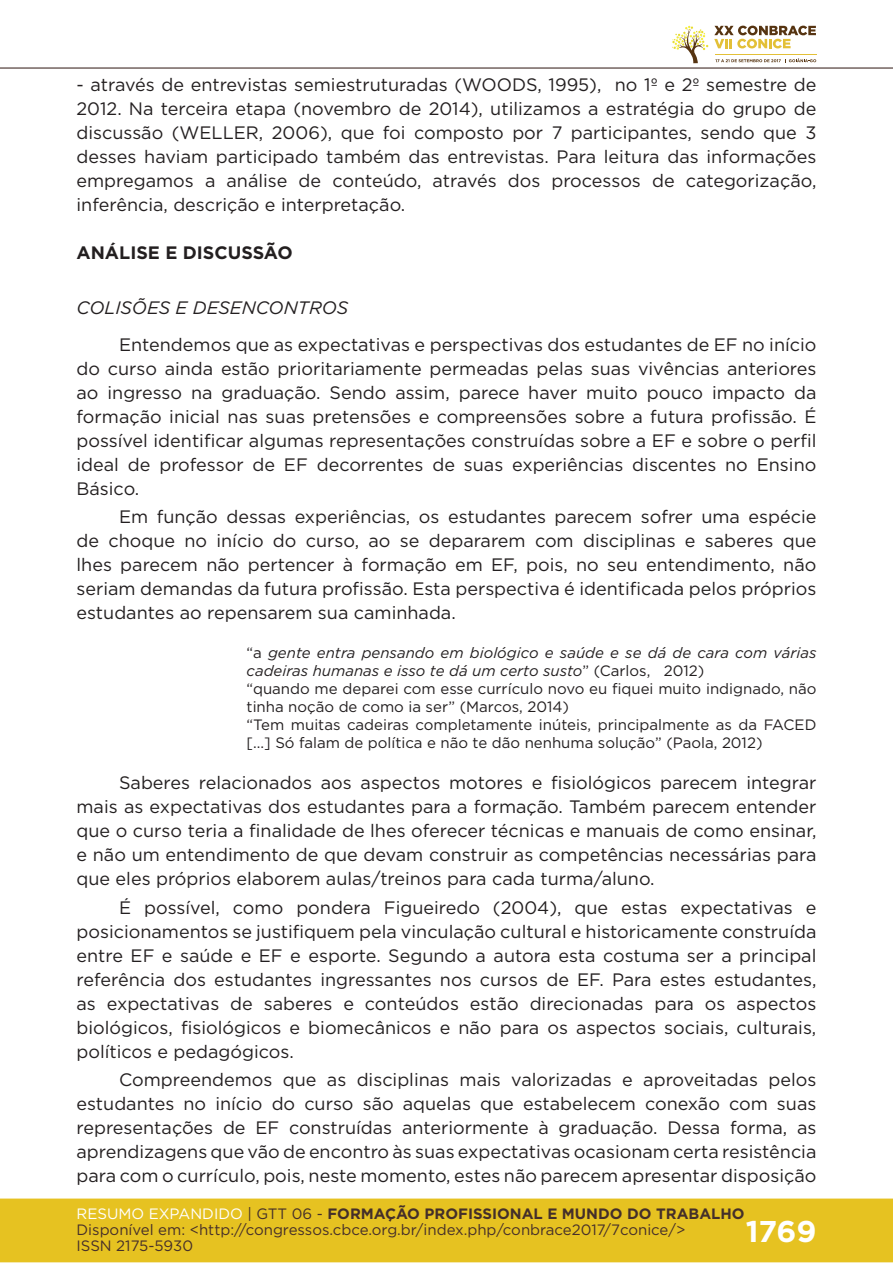
<style>
.page{position:relative;width:893px;height:1263px;background:#fff}
.page>*{position:absolute;margin:0;border:0;box-sizing:border-box;transform-origin:0 0}
.t1{font:700 30px "Gotham";color:#fff}
.t2{font:18px/24px "Gotham";color:#231f20;text-align:justify}
.t3{font:italic 18px "Gotham";color:#231f20}
.t4{font:700 18px "Gotham";color:#231f20}
.t5{font:15px/18px "Gotham";color:#231f20}
.t6{font:15px/16px "Gotham";color:#462f2a}
.s1{font-style:italic}
.s2{color:#fff}
.s3{color:#442f2a}
.s4{font-weight:700;color:#442f2a}
</style>
<div class="page">
<div style="left:0;top:1198px;width:893px;height:64px;background:#e6c221;border:2px solid #e6c221"></div>
<hr style="left:0;top:67px;width:893px;height:2px;background:#442f2a">
<svg style="left:672px;top:26px;width:144px;height:37px"></svg>
<hr style="left:0;top:0;width:1px;height:150px;background:#fff">
<p class="t2" style="left:77px;top:72px;width:741px">- através de entrevistas semiestruturadas (WOODS, 1995), no 1º e 2º semestre de 2012. Na terceira etapa (novembro de 2014), utilizamos a estratégia do grupo de discussão (WELLER, 2006), que foi composto por 7 participantes, sendo que 3 desses haviam participado também das entrevistas. Para leitura das informações empregamos a análise de conteúdo, através dos processos de categorização, inferência, descrição e interpretação.</p>
<p class="t4" style="left:77px;top:241px;width:218px">ANÁLISE E DISCUSSÃO</p>
<p class="t3" style="left:77px;top:296px;width:273px">COLISÕES E DESENCONTROS</p>
<p class="t2" style="left:77px;top:332px;width:741px;text-indent:43px">Entendemos que as expectativas e perspectivas dos estudantes de EF no início do curso ainda estão prioritariamente permeadas pelas suas vivências anteriores ao ingresso na graduação. Sendo assim, parece haver muito pouco impacto da formação inicial nas suas pretensões e compreensões sobre a futura profissão. É possível identificar algumas representações construídas sobre a EF e sobre o perfil ideal de professor de EF decorrentes de suas experiências discentes no Ensino Básico.</p>
<p class="t2" style="left:77px;top:504px;width:741px;text-indent:43px">Em função dessas experiências, os estudantes parecem sofrer uma espécie de choque no início do curso, ao se depararem com disciplinas e saberes que lhes parecem não pertencer à formação em EF, pois, no seu entendimento, não seriam demandas da futura profissão. Esta perspectiva é identificada pelos próprios estudantes ao repensarem sua caminhada.</p>
<p class="t5" style="left:247px;top:644px;width:571px">“a <span class="s1">gente entra pensando em biológico e saúde e se dá de cara com várias cadeiras humanas e isso te dá um certo susto</span>” (Carlos, 2012)<br>“quando me deparei com esse currículo novo eu fiquei muito indignado, não tinha noção de como ia ser” (Marcos, 2014)<br>“Tem muitas cadeiras completamente inúteis, principalmente as da FACED [...] Só falam de política e não te dão nenhuma solução” (Paola, 2012)</p>
<p class="t2" style="left:77px;top:770px;width:741px;text-indent:43px">Saberes relacionados aos aspectos motores e fisiológicos parecem integrar mais as expectativas dos estudantes para a formação. Também parecem entender que o curso teria a finalidade de lhes oferecer técnicas e manuais de como ensinar, e não um entendimento de que devam construir as competências necessárias para que eles próprios elaborem aulas/treinos para cada turma/aluno.</p>
<p class="t2" style="left:77px;top:895px;width:741px;text-indent:43px">É possível, como pondera Figueiredo (2004), que estas expectativas e posicionamentos se justifiquem pela vinculação cultural e historicamente construída entre EF e saúde e EF e esporte. Segundo a autora esta costuma ser a principal referência dos estudantes ingressantes nos cursos de EF. Para estes estudantes, as expectativas de saberes e conteúdos estão direcionadas para os aspectos biológicos, fisiológicos e biomecânicos e não para os aspectos sociais, culturais, políticos e pedagógicos.</p>
<p class="t2" style="left:77px;top:1067px;width:741px;text-indent:43px">Compreendemos que as disciplinas mais valorizadas e aproveitadas pelos estudantes no início do curso são aquelas que estabelecem conexão com suas representações de EF construídas anteriormente à graduação. Dessa forma, as aprendizagens que vão de encontro às suas expectativas ocasionam certa resistência para com o currículo, pois, neste momento, estes não parecem apresentar disposição</p>
<p class="t6" style="left:77px;top:1205px;width:670px"><span class="s2">RESUMO EXPANDIDO</span> <span class="s3">| GTT 06 -</span> <span class="s4">FORMAÇÃO PROFISSIONAL E MUNDO DO TRABALHO<br></span>Disponível em: &lt;http://congressos.cbce.org.br/index.php/conbrace2017/7conice/&gt;<br>ISSN 2175-5930</p>
<h1 class="t1" style="left:746px;top:1212px;width:72px">1769</h1>
</div>
